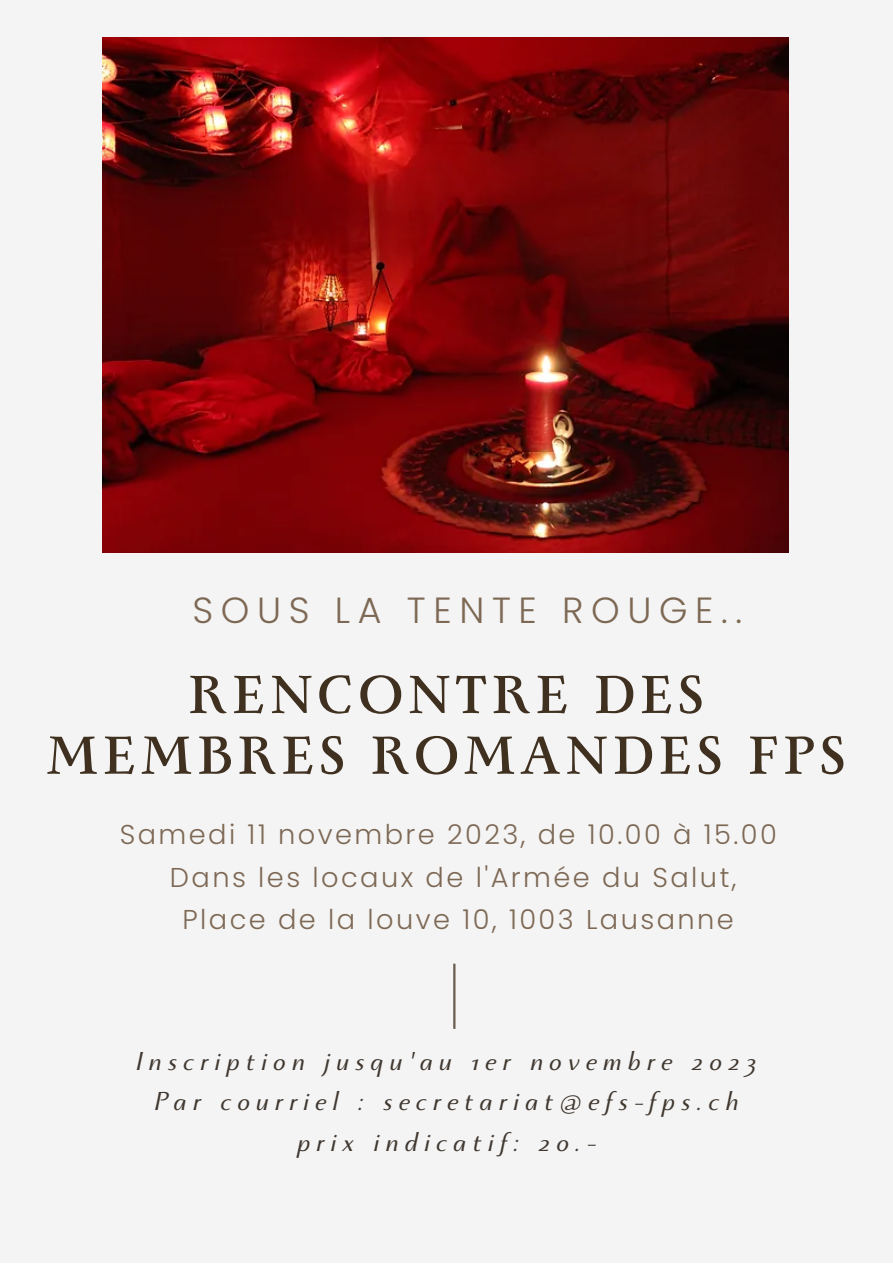
<style>
.page{position:relative;width:893px;height:1264px;background:#fff}
.page>*{position:absolute;margin:0;border:0;box-sizing:border-box;transform-origin:0 0}
.t1{font:700 59.4px/60.8px "Monterchi Serif";letter-spacing:.085em;color:#3f3020;text-align:center}
.t2{font:300 36.3px "Poppins";letter-spacing:.21em;color:#7d6854}
.t3{font:italic 28.95px "Monterchi";letter-spacing:.205em;color:#403830}
.t4{font:300 27.3px "Poppins";letter-spacing:.09em;color:#7d6854}
</style>
<div class="page">
<div style="left:0;top:0;width:892px;height:1262px;background:#f4f4f4"></div>
<hr style="left:453px;top:963px;width:2px;height:65px;background:#695b4e">
<img style="left:103px;top:37px;width:685px;height:515px">
<p class="t2" style="left:192px;top:584px;width:551px">SOUS LA TENTE ROUGE..</p>
<p class="t1" style="left:46px;top:673px;width:800px">RENCONTRE DES<br>MEMBRES ROMANDES FPS</p>
<p class="t4" style="left:120px;top:815px;width:658px">Samedi 11 novembre 2023, de 10.00 à 15.00</p>
<p class="t4" style="left:170px;top:857px;width:568px">Dans les locaux de l'Armée du Salut,</p>
<p class="t4" style="left:182px;top:900px;width:553px">Place de la louve 10, 1003 Lausanne</p>
<p class="t3" style="left:136px;top:1046px;width:622px">Inscription jusqu'au 1er novembre 2023</p>
<p class="t3" style="left:154px;top:1087px;width:586px">Par courriel : secretariat@efs-fps.ch</p>
<p class="t3" style="left:297px;top:1127px;width:300px">prix indicatif: 20.-</p>
</div>
